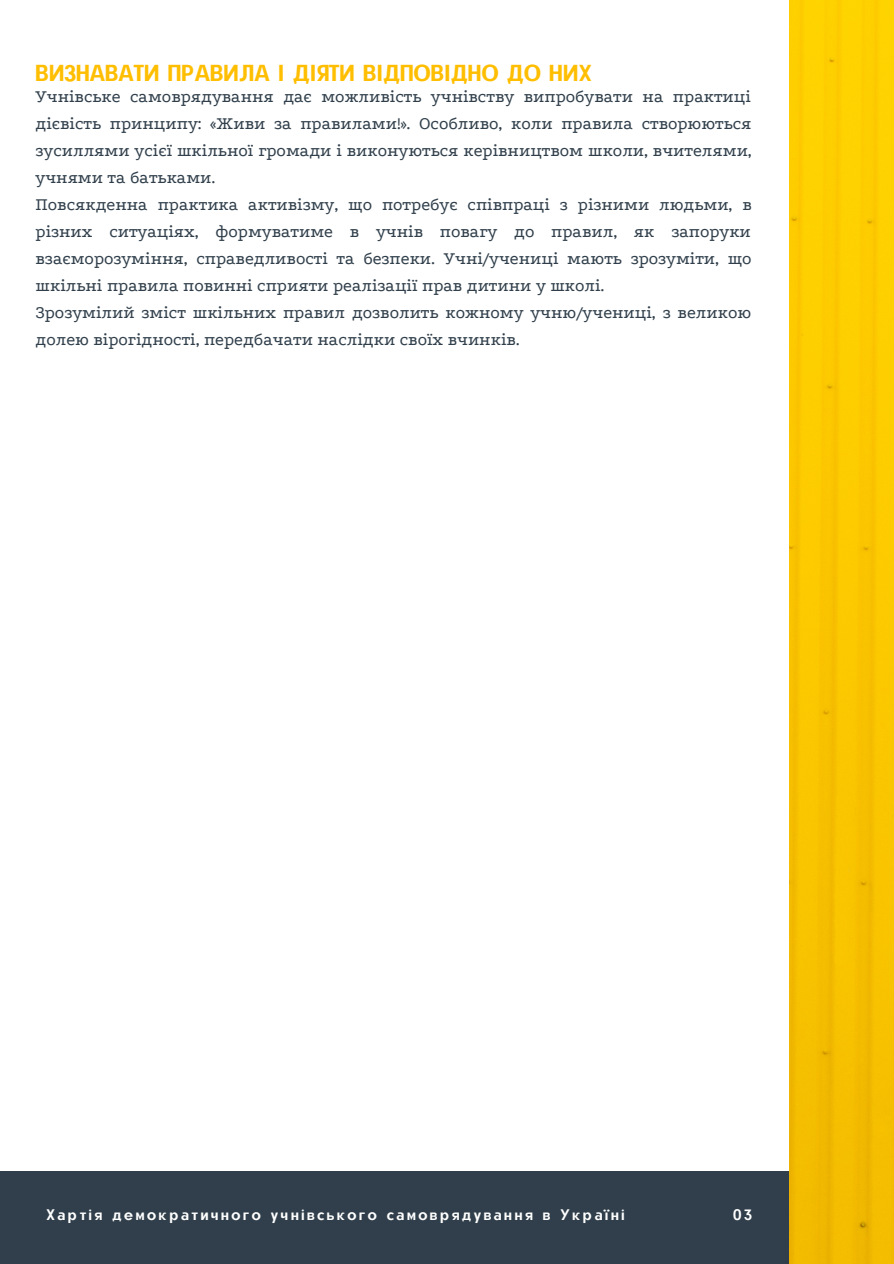
<style>
.page{position:relative;width:894px;height:1264px;background:#fff}
.page>*{position:absolute;margin:0;border:0;box-sizing:border-box;transform-origin:0 0}
.t1{font:22.5px "CAT Neuzeit";color:#ffbe00}
.t2{font:18px/27px "Podkova";color:#303f4b;text-align:justify}
.t3{font:14.85px "CAT Neuzeit";letter-spacing:.15em;color:#fff}
</style>
<div class="page">
<div style="left:0;top:1171px;width:893px;height:92px;background:#303f4b"></div>
<img style="left:789px;top:0;width:104px;height:1263px">
<p class="t1" style="left:36px;top:59px;width:558px">ВИЗНАВАТИ ПРАВИЛА І ДІЯТИ ВІДПОВІДНО ДО НИХ</p>
<p class="t2" style="left:36px;top:83px;width:717px">Учнівське самоврядування дає можливість учнівству випробувати на практиці дієвість принципу: «Живи за правилами!». Особливо, коли правила створюються зусиллями усієї шкільної громади і виконуються керівництвом школи, вчителями, учнями та батьками.</p>
<p class="t2" style="left:36px;top:191px;width:717px">Повсякденна практика активізму, що потребує співпраці з різними людьми, в різних ситуаціях, формуватиме в учнів повагу до правил, як запоруки взаєморозуміння, справедливості та безпеки. Учні/учениці мають зрозуміти, що шкільні правила повинні сприяти реалізації прав дитини у школі.</p>
<p class="t2" style="left:36px;top:299px;width:716px">Зрозумілий зміст шкільних правил дозволить кожному учню/учениці, з великою долею вірогідності, передбачати наслідки своїх вчинків.</p>
<p class="t3" style="left:46px;top:1205px;width:580px">Хартія демократичного учнівського самоврядування в Україні</p>
<p class="t3" style="left:732px;top:1205px;width:21px">03</p>
</div>
